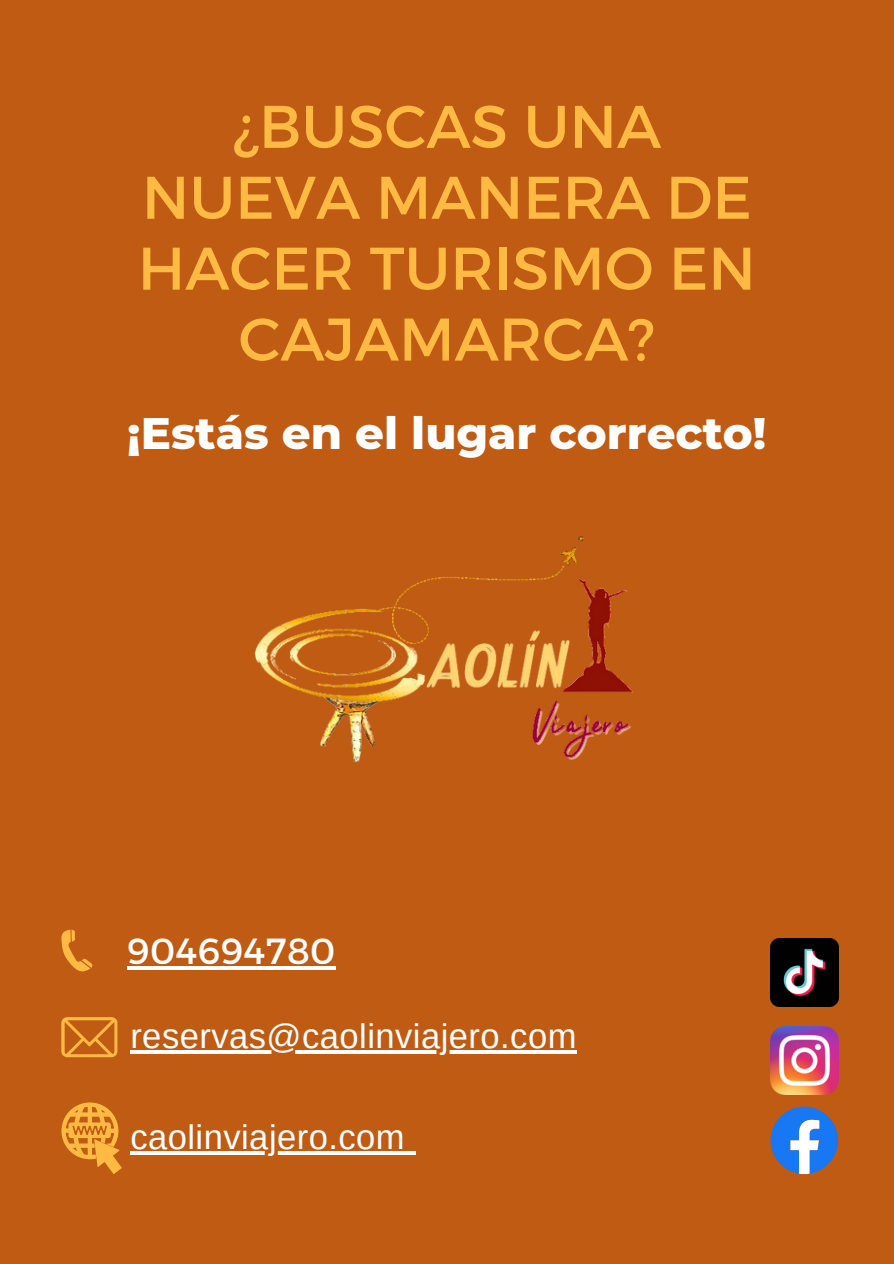
<style>
.page{position:relative;width:894px;height:1264px;background:#fff}
.page>*{position:absolute;margin:0;border:0;box-sizing:border-box;transform-origin:0 0}
.t1{font:60px/70.8px "Montserrat";color:#ffba44;text-align:center}
.t2{font:800 45px "Montserrat";color:#fff}
.t3{font:36.3px "Montserrat";letter-spacing:.015em;color:#fff}
.t4{font:34.5px "Arimo";letter-spacing:.015em;color:#fff}
</style>
<div class="page">
<div style="left:0;top:0;width:893px;height:1263px;background:#bf5b13"></div>
<img style="left:255px;top:536px;width:378px;height:227px">
<svg style="left:61px;top:929px;width:32px;height:43px"></svg>
<svg style="left:61px;top:1017px;width:56px;height:40px"></svg>
<svg style="left:61px;top:1102px;width:61px;height:72px"></svg>
<svg style="left:770px;top:1106px;width:67px;height:68px"></svg>
<img style="left:770px;top:1026px;width:67px;height:68px">
<img style="left:770px;top:938px;width:67px;height:68px">
<svg style="left:130px;top:1050px;width:446px;height:3px"></svg>
<hr style="left:127px;top:966px;width:209px;height:3px;background:#fff">
<hr style="left:130px;top:1151px;width:275px;height:3px;background:#fff">
<svg style="left:405px;top:1151px;width:10px;height:3px"></svg>
<p class="t1" style="left:138px;top:88px;width:619px">¿BUSCAS UNA<br>NUEVA MANERA DE<br>HACER TURISMO EN<br>CAJAMARCA?</p>
<h3 class="t2" style="left:127px;top:406px;width:640px">¡Estás en el lugar correcto!</h3>
<p class="t3" style="left:127px;top:927px;width:210px">904694780</p>
<p class="t4" style="left:130px;top:1016px;width:447px">reservas@caolinviajero.com</p>
<p class="t4" style="left:130px;top:1117px;width:276px">caolinviajero.com</p>
</div>
